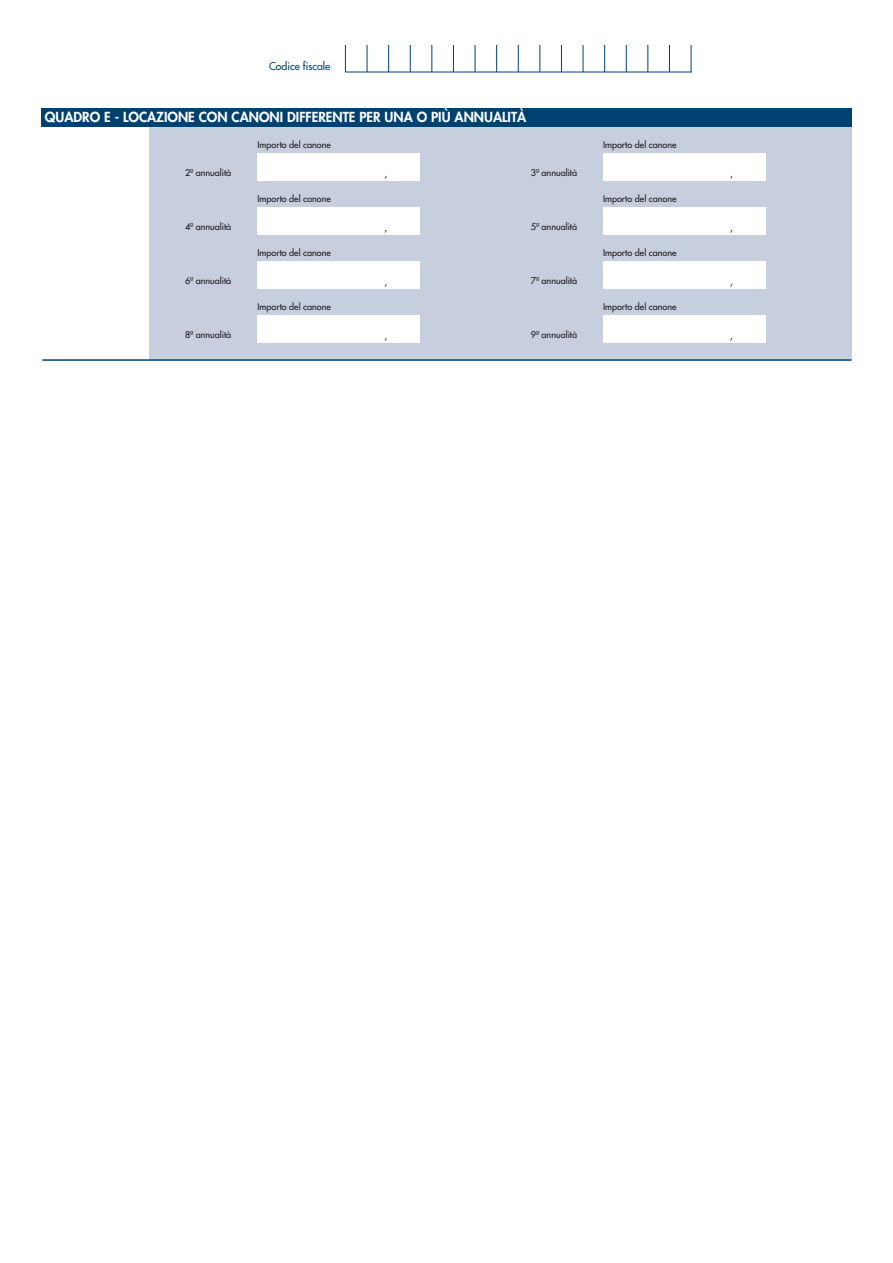
<style>
.page{position:relative;width:893px;height:1263px;background:#fff}
.page>*{position:absolute;margin:0;border:0;box-sizing:border-box;transform-origin:0 0}
.t1{font:800 13.5px "Futura";color:#fff}
.t2{font:10.5px "Futura";color:#004170}
.t3{font:10.5px "Futura";color:#1a171c;scale:.9 1}
.t4{font:9px "Futura";color:#1a171c}
</style>
<div class="page">
<div style="left:149px;top:109px;width:702px;height:251px;background:#c7cedd"></div>
<div style="left:41px;top:109px;width:810px;height:18px;background:#004170"></div>
<svg style="left:410px;top:45px;width:1px;height:27px"></svg>
<svg style="left:431px;top:45px;width:1px;height:27px"></svg>
<svg style="left:453px;top:45px;width:1px;height:27px"></svg>
<svg style="left:475px;top:45px;width:1px;height:27px"></svg>
<svg style="left:496px;top:45px;width:1px;height:27px"></svg>
<svg style="left:518px;top:45px;width:1px;height:27px"></svg>
<svg style="left:539px;top:45px;width:1px;height:27px"></svg>
<svg style="left:561px;top:45px;width:1px;height:27px"></svg>
<svg style="left:583px;top:45px;width:1px;height:27px"></svg>
<svg style="left:604px;top:45px;width:1px;height:27px"></svg>
<svg style="left:626px;top:45px;width:1px;height:27px"></svg>
<svg style="left:647px;top:45px;width:1px;height:27px"></svg>
<svg style="left:669px;top:45px;width:1px;height:27px"></svg>
<svg style="left:691px;top:45px;width:1px;height:27px"></svg>
<svg style="left:388px;top:45px;width:1px;height:27px"></svg>
<svg style="left:367px;top:45px;width:1px;height:27px"></svg>
<svg style="left:345px;top:45px;width:1px;height:27px"></svg>
<hr style="left:345px;top:72px;width:347px;height:1px;background:#004170">
<div style="left:257px;top:153px;width:162px;height:27px;background:#fff"></div>
<div style="left:603px;top:153px;width:162px;height:27px;background:#fff"></div>
<div style="left:257px;top:207px;width:162px;height:27px;background:#fff"></div>
<div style="left:603px;top:207px;width:162px;height:27px;background:#fff"></div>
<div style="left:257px;top:261px;width:162px;height:27px;background:#fff"></div>
<div style="left:603px;top:261px;width:162px;height:27px;background:#fff"></div>
<div style="left:257px;top:315px;width:162px;height:27px;background:#fff"></div>
<div style="left:603px;top:315px;width:162px;height:27px;background:#fff"></div>
<hr style="left:42px;top:359px;width:809px;height:2px;background:#004170">
<p class="t2" style="left:269px;top:61px;width:63px">Codice fiscale</p>
<p class="t1" style="left:45px;top:111px;width:483px">QUADRO E - LOCAZIONE CON CANONI DIFFERENTE PER UNA O PIÙ ANNUALITÀ</p>
<p class="t4" style="left:257px;top:140px;width:75px">Importo del canone</p>
<p class="t4" style="left:185px;top:168px;width:48px">2ª annualità</p>
<p class="t3" style="left:384px;top:168px;width:5px">,</p>
<p class="t4" style="left:531px;top:168px;width:48px">3ª annualità</p>
<p class="t4" style="left:257px;top:194px;width:75px">Importo del canone</p>
<p class="t4" style="left:185px;top:222px;width:48px">4ª annualità</p>
<p class="t3" style="left:384px;top:222px;width:5px">,</p>
<p class="t4" style="left:531px;top:222px;width:48px">5ª annualità</p>
<p class="t4" style="left:257px;top:248px;width:75px">Importo del canone</p>
<p class="t4" style="left:185px;top:276px;width:48px">6ª annualità</p>
<p class="t3" style="left:384px;top:276px;width:5px">,</p>
<p class="t4" style="left:531px;top:276px;width:48px">7ª annualità</p>
<p class="t4" style="left:257px;top:302px;width:75px">Importo del canone</p>
<p class="t4" style="left:185px;top:330px;width:48px">8ª annualità</p>
<p class="t3" style="left:384px;top:330px;width:5px">,</p>
<p class="t4" style="left:531px;top:330px;width:48px">9ª annualità</p>
<p class="t4" style="left:603px;top:140px;width:75px">Importo del canone</p>
<p class="t4" style="left:603px;top:194px;width:75px">Importo del canone</p>
<p class="t4" style="left:603px;top:248px;width:75px">Importo del canone</p>
<p class="t4" style="left:603px;top:302px;width:75px">Importo del canone</p>
<p class="t3" style="left:730px;top:168px;width:5px">,</p>
<p class="t3" style="left:730px;top:222px;width:5px">,</p>
<p class="t3" style="left:730px;top:276px;width:5px">,</p>
<p class="t3" style="left:730px;top:330px;width:5px">,</p>
</div>
